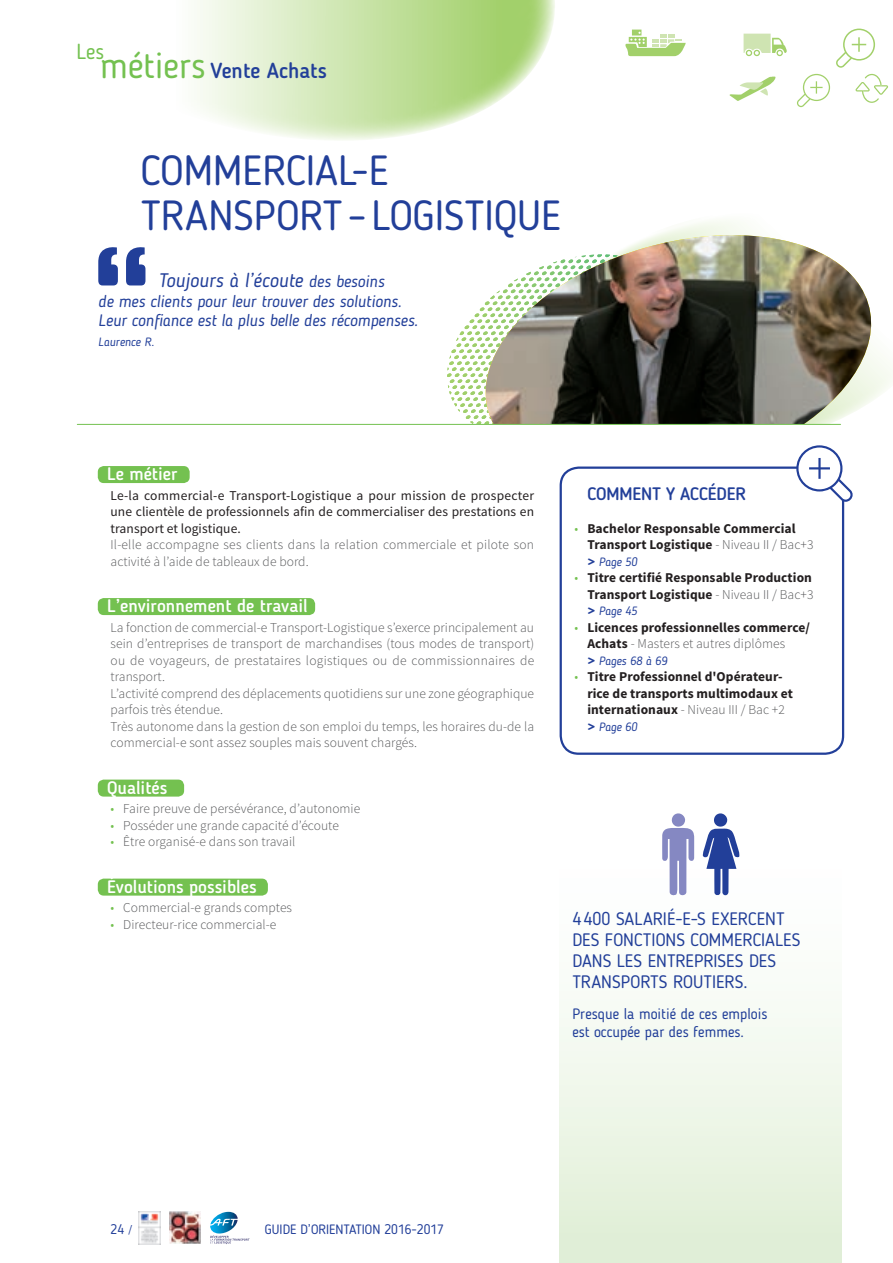
<style>
.page{position:relative;width:893px;height:1263px;background:#fff}
.page>*{position:absolute;margin:0;border:0;box-sizing:border-box;transform-origin:0 0}
.t1{font:42px "Blogger Sans";color:#223f99}
.t2{font:500 21.6px "Blogger Sans";color:#223f99}
.t3{font:21.6px "Blogger Sans";color:#74c150}
.t4{font:italic 19.5px "Blogger Sans";color:#223f99}
.DATA1{font:18px/21px "Blogger Sans";color:#223f99}
.t5{font:500 18px "Blogger Sans";color:#fff}
.t6{font:500 18px "Blogger Sans";letter-spacing:-.01em;color:#223f99}
.t7{font:italic 16.5px "Blogger Sans";color:#223f99}
.DATA2{font:15px/18px "Blogger Sans";color:#223f99}
.txt_courant_OK{font:300 13.5px/16.5px "Source Sans Pro";letter-spacing:.005em;color:#57585a}
.txt_courant_OK-2{font:700 13.5px/16.5px "Source Sans Pro";letter-spacing:.005em;color:#231f20}
.txt_courant_OK-3{font:13.5px/16.5px "Source Sans Pro";letter-spacing:.005em;color:#231f20;text-align:justify}
.t8{font:13.5px "Blogger Sans";color:#223f99}
.t9{font:italic 12px "Blogger Sans";letter-spacing:-.005em;color:#223f99}
.s1{font-weight:400;font-size:36px;color:#74c150}
.s2{font-size:16.5px}
.s3{color:#74c150}
.s4{font-weight:300;color:#74c150}
.s5{font-weight:300;color:#57585a}
.s6{font-weight:700;font-style:normal}
.s7{font-family:"Minion Pro"}
</style>
<div class="page">
<img style="left:139px;top:1212px;width:22px;height:32px">
<img style="left:169px;top:1212px;width:32px;height:32px">
<svg style="left:210px;top:1211px;width:40px;height:33px"></svg>
<div style="left:560px;top:848px;width:282px;height:415px;background:linear-gradient(to bottom,#fff,#e0efd7)"></div>
<svg style="left:433px;top:221px;width:460px;height:203px"></svg>
<img style="left:479px;top:235px;width:409px;height:189px">
<svg style="left:197px;top:0;width:439px;height:140px"></svg>
<hr style="left:77px;top:424px;width:764px;height:1px;background:#74c150">
<svg style="left:98px;top:247px;width:47px;height:38px"></svg>
<div style="left:98px;top:466px;width:92px;height:17px;background:#74c150;border-radius:6px"></div>
<div style="left:98px;top:598px;width:217px;height:17px;background:#74c150;border-radius:6px"></div>
<div style="left:98px;top:779px;width:86px;height:18px;background:#74c150;border-radius:6px"></div>
<div style="left:98px;top:878px;width:170px;height:18px;background:#74c150;border-radius:6px"></div>
<svg style="left:559px;top:466px;width:286px;height:289px"></svg>
<svg style="left:796px;top:445px;width:57px;height:57px"></svg>
<svg style="left:662px;top:813px;width:32px;height:84px"></svg>
<svg style="left:703px;top:813px;width:37px;height:83px"></svg>
<svg style="left:836px;top:29px;width:39px;height:39px"></svg>
<svg style="left:855px;top:74px;width:33px;height:29px"></svg>
<svg style="left:797px;top:74px;width:33px;height:33px"></svg>
<svg style="left:625px;top:30px;width:61px;height:26px"></svg>
<svg style="left:744px;top:34px;width:43px;height:22px"></svg>
<svg style="left:729px;top:76px;width:47px;height:25px"></svg>
<p class="t3" style="left:77px;top:39px;width:29px">Les</p>
<p class="t2" style="left:100px;top:58px;width:228px"><span class="s1">métiers</span> Vente Achats</p>
<p class="t1" style="left:141px;top:145px;width:249px">COMMERCIAL-E</p>
<p class="t1" style="left:141px;top:190px;width:422px">TRANSPORT – LOGISTIQUE</p>
<p class="t4" style="left:158px;top:269px;width:228px">Toujours à l’écoute <span class="s2">des besoins</span></p>
<p class="t7" style="left:98px;top:291px;width:305px">de mes clients pour leur trouver des solutions.</p>
<p class="t7" style="left:98px;top:311px;width:321px">Leur confiance est la plus belle des récompenses.</p>
<p class="t9" style="left:98px;top:335px;width:57px">Laurence R.</p>
<p class="t5" style="left:107px;top:463px;width:72px">Le métier</p>
<p class="txt_courant_OK-3" style="left:111px;top:487px;width:425px">Le-la commercial-e Transport-Logistique a pour mission de prospecter une clientèle de professionnels afin de commercialiser des prestations en transport et logistique.</p>
<p class="txt_courant_OK" style="left:111px;top:536px;width:425px">Il-elle accompagne ses clients dans la relation commerciale et pilote son activité à l’aide de tableaux de bord.</p>
<p class="t5" style="left:107px;top:595px;width:202px">L’environnement de travail</p>
<p class="txt_courant_OK" style="left:111px;top:619px;width:425px;text-align:justify">La fonction de commercial-e Transport-Logistique s’exerce principalement au sein d’entreprises de transport de marchandises (tous modes de transport) ou de voyageurs, de prestataires logistiques ou de commissionnaires de transport.</p>
<p class="txt_courant_OK" style="left:111px;top:685px;width:425px">L’activité comprend des déplacements quotidiens sur une zone géographique parfois très étendue.</p>
<p class="txt_courant_OK" style="left:111px;top:718px;width:425px">Très autonome dans la gestion de son emploi du temps, les horaires du-de la commercial-e sont assez souples mais souvent chargés.</p>
<p class="t5" style="left:107px;top:777px;width:62px">Qualités</p>
<p class="txt_courant_OK" style="left:111px;top:800px;width:251px"><span class="s3">•</span> Faire preuve de persévérance, d’autonomie</p>
<p class="txt_courant_OK" style="left:111px;top:817px;width:230px"><span class="s3">•</span> Posséder une grande capacité d’écoute</p>
<p class="txt_courant_OK" style="left:111px;top:833px;width:186px"><span class="s3">•</span> Être organisé-e dans son travail</p>
<p class="t5" style="left:107px;top:876px;width:151px">Évolutions possibles</p>
<p class="txt_courant_OK" style="left:111px;top:899px;width:183px"><span class="s3">•</span> Commercial-e grands comptes</p>
<p class="txt_courant_OK" style="left:111px;top:916px;width:167px"><span class="s3">•</span> Directeur-rice commercial-e</p>
<p class="t6" style="left:587px;top:483px;width:160px">COMMENT Y ACCÉDER</p>
<p class="txt_courant_OK-2" style="left:587px;top:520px;width:228px;text-indent:-13px"><span class="s4">•</span> Bachelor Responsable Commercial<br>Transport Logistique <span class="s5">- Niveau II / Bac+3</span></p>
<p class="t9" style="left:587px;top:554px;width:51px"><span class="s6">&gt;</span> Page 50</p>
<p class="txt_courant_OK-2" style="left:575px;top:570px;width:240px;text-align:right"><span class="s4">•</span> Titre certifié Responsable Production<br>Transport Logistique <span class="s5">- Niveau II / Bac+3</span></p>
<p class="t9" style="left:587px;top:604px;width:51px"><span class="s6">&gt;</span> Page 45</p>
<p class="txt_courant_OK-2" style="left:587px;top:619px;width:224px;text-indent:-13px"><span class="s4">•</span> Licences professionnelles commerce/<br>Achats <span class="s5">- Masters et autres diplômes</span></p>
<p class="t9" style="left:587px;top:653px;width:81px"><span class="s6">&gt;</span> Pages 68 à 69</p>
<p class="txt_courant_OK-2" style="left:587px;top:669px;width:207px;text-indent:-13px"><span class="s4">•</span> Titre Professionnel d'Opérateur&shy;rice de transports multimodaux et internationaux <span class="s5">- Niveau III / Bac +2</span></p>
<p class="t9" style="left:587px;top:719px;width:51px"><span class="s6">&gt;</span> Page 60</p>
<p class="DATA1" style="left:572px;top:908px;width:230px">4 400 SALARIÉ-E-S EXERCENT<br>DES FONCTIONS COMMERCIALES<br>DANS LES ENTREPRISES DES<br>TRANSPORTS ROUTIERS.</p>
<p class="DATA2" style="left:572px;top:1005px;width:197px">Presque la moitié de ces emplois est occupée par des femmes.</p>
<p class="t8" style="left:111px;top:1221px;width:24px">24 <span class="s7">/</span></p>
<p class="t8" style="left:265px;top:1221px;width:181px">GUIDE D’ORIENTATION 2016-2017</p>
</div>
